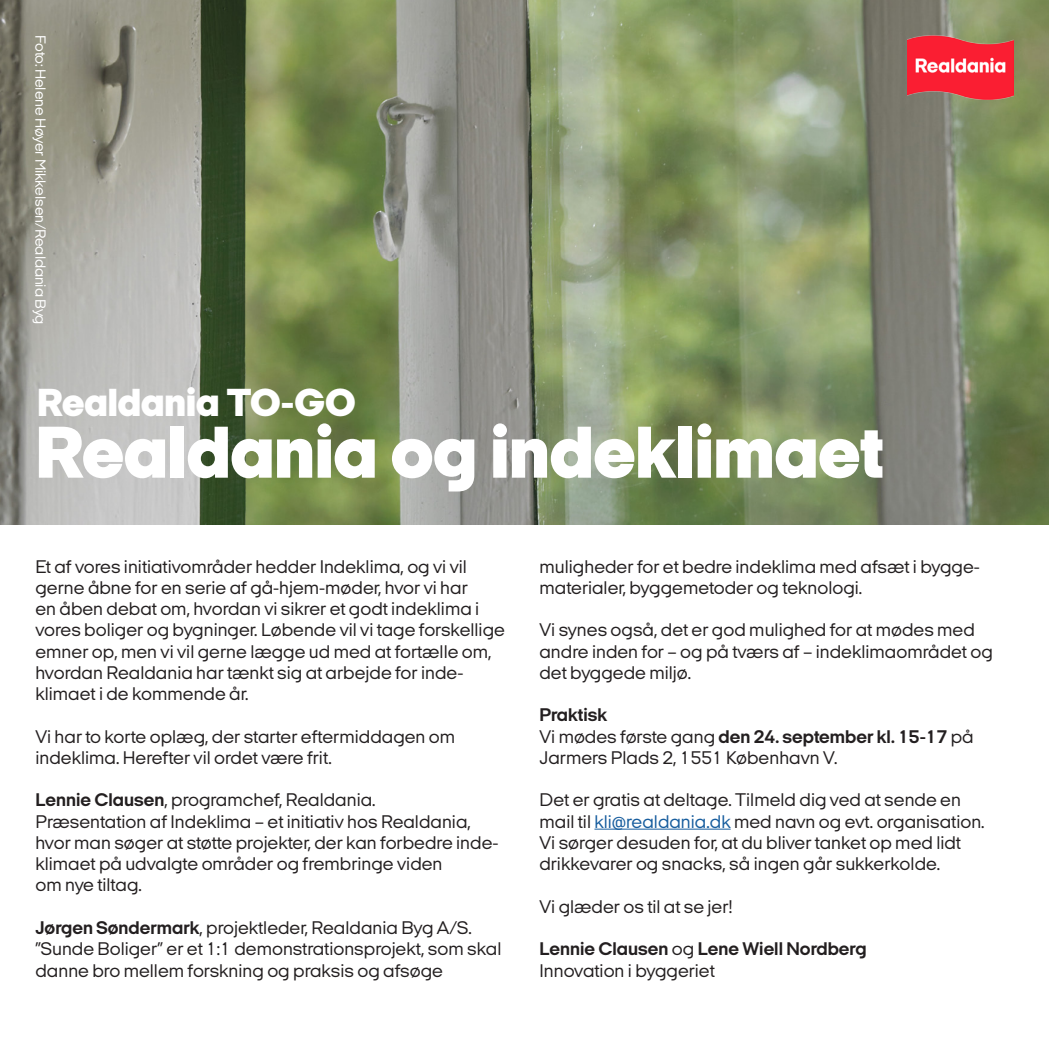
<style>
.page{position:relative;width:1049px;height:1049px;background:#fff}
.page>*{position:absolute;margin:0;border:0;box-sizing:border-box;transform-origin:0 0}
.t1{font:900 75px "Italian Plate No Two Exp";color:#fff}
.t2{font:900 40px "Italian Plate No Two Exp";color:#fff}
.t3{font:18.75px/21.2px "Italian Plate No Two Exp";color:#231f20}
.t4{font:700 18.75px "Italian Plate No Two Exp";color:#231f20}
.t5{font:15px "Italian Plate No Two Exp";letter-spacing:-.01em;color:#fff}
.s1{font-weight:700}
.s2{color:#175d9e}
.s3{font-weight:400}
</style>
<div class="page">
<hr style="left:594px;top:829px;width:137px;height:1px;background:#175d9e">
<img style="left:0;top:0;width:1049px;height:524px">
<img style="left:907px;top:35px;width:106px;height:65px">
<p class="t5" style="left:49px;top:35px;width:291px;rotate:90deg">Foto: Helene Høyer Mikkelsen/Realdania Byg</p>
<p class="t2" style="left:37px;top:381px;width:320px">Realdania TO-GO</p>
<p class="t1" style="left:35px;top:412px;width:850px">Realdania og indeklimaet</p>
<p class="t3" style="left:35px;top:556px;width:471px">Et af vores initiativområder hedder Indeklima, og vi vil gerne åbne for en serie af gå-hjem-møder, hvor vi har<br>en åben debat om, hvordan vi sikrer et godt indeklima i vores boliger og bygninger. Løbende vil vi tage forskellige emner op, men vi vil gerne lægge ud med at fortælle om, hvordan Realdania har tænkt sig at arbejde for inde&shy;klimaet i de kommende år.</p>
<p class="t3" style="left:35px;top:726px;width:421px">Vi har to korte oplæg, der starter eftermiddagen om indeklima. Herefter vil ordet være frit.</p>
<p class="t3" style="left:35px;top:789px;width:464px"><span class="s1">Lennie Clausen</span>, programchef, Realdania.<br>Præsentation af Indeklima – et initiativ hos Realdania, hvor man søger at støtte projekter, der kan forbedre inde&shy;klimaet på udvalgte områder og frembringe viden<br>om nye tiltag.</p>
<p class="t3" style="left:35px;top:917px;width:438px"><span class="s1">Jørgen Søndermark</span>, projektleder, Realdania Byg A/S.</p>
<p class="t3" style="left:35px;top:938px;width:467px">”Sunde Boliger” er et 1:1 demonstrationsprojekt, som skal danne bro mellem forskning og praksis og afsøge</p>
<p class="t3" style="left:539px;top:556px;width:442px">muligheder for et bedre indeklima med afsæt i bygge&shy;materialer, byggemetoder og teknologi.</p>
<p class="t3" style="left:539px;top:619px;width:455px">Vi synes også, det er god mulighed for at mødes med andre inden for – og på tværs af – indeklimaområdet og det byggede miljø.</p>
<p class="t4" style="left:539px;top:705px;width:69px">Praktisk</p>
<p class="t3" style="left:539px;top:726px;width:436px">Vi mødes første gang <span class="s1">den 24. september kl. 15-17</span> på<br>Jarmers Plads 2, 1551 København V.</p>
<p class="t3" style="left:539px;top:789px;width:447px">Det er gratis at deltage. Tilmeld dig ved at sende en mail til <span class="s2">kli@realdania.dk</span> med navn og evt. organisation.<br>Vi sørger desuden for, at du bliver tanket op med lidt drikkevarer og snacks, så ingen går sukkerkolde.</p>
<p class="t3" style="left:539px;top:896px;width:195px">Vi glæder os til at se jer!</p>
<p class="t4" style="left:539px;top:939px;width:329px">Lennie Clausen <span class="s3">og</span> Lene Wiell Nordberg</p>
<p class="t3" style="left:539px;top:959px;width:177px">Innovation i byggeriet</p>
</div>
